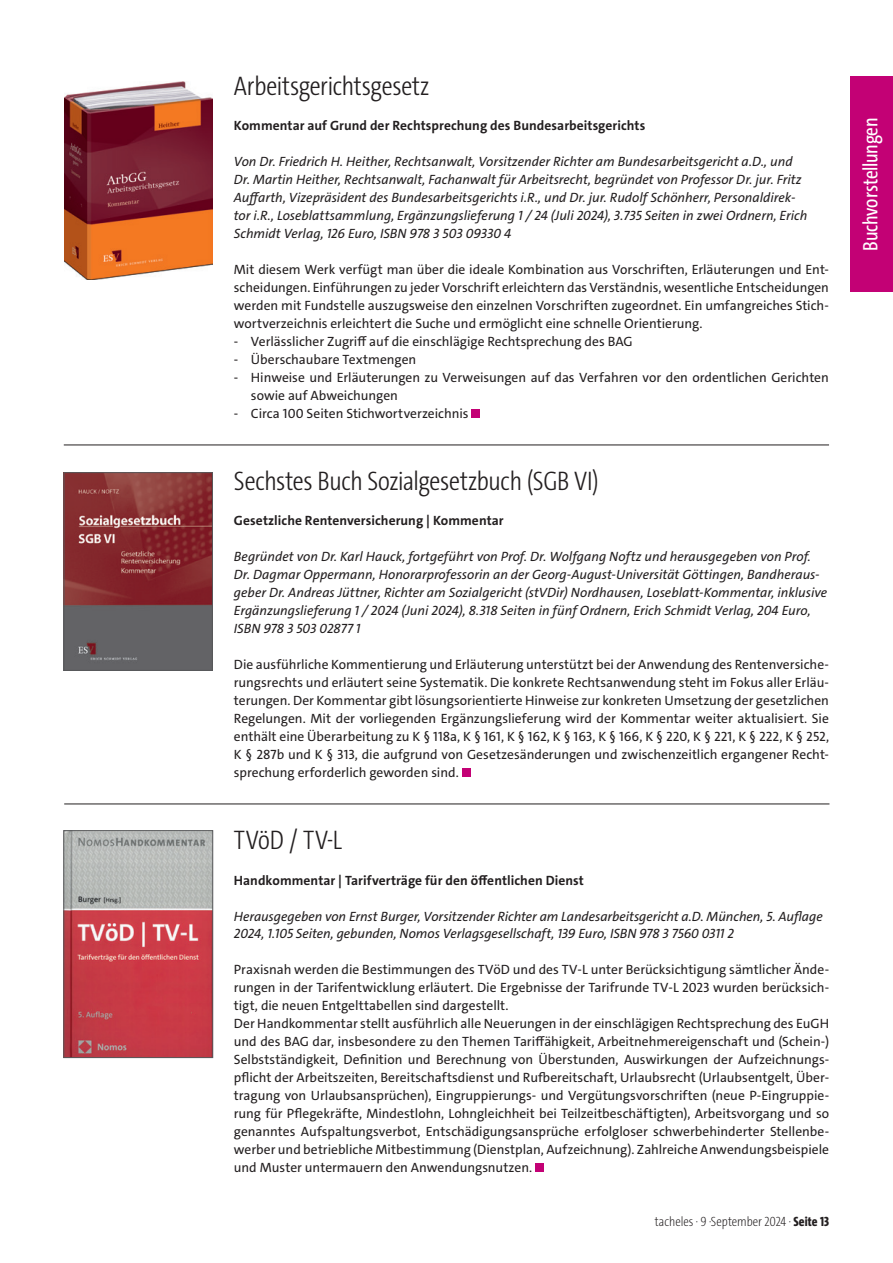
<style>
.page{position:relative;width:893px;height:1263px;background:#fff}
.page>*{position:absolute;margin:0;border:0;box-sizing:border-box;transform-origin:0 0}
._02_Dachzeile_16pt{font:300 27px "The Sans Cd LF3";letter-spacing:-.01em;color:#231f20}
._05_Fliesstext{font:21px "The Sans Cd LF5 Plain";letter-spacing:-.01em;color:#fff}
._05_Fliesstext-2{font:13.5px/18px "The Sans C4 s";color:#231f20;text-align:justify}
._05_Fliesstext-3{font:italic 13.5px/18px "The Sans C4 s";color:#231f20}
._05b_Fliesstext_Einzug_Block{font:13.5px/18px "The Sans C4 s";letter-spacing:-.005em;color:#231f20}
._04_Einleitung{font:700 13.5px "The Sans C4 s";letter-spacing:.005em;color:#231f20}
.t1{font:200 13.5px "The Sans Cd LF2";color:#231f20}
.s1{font-family:"The Sans Cd LF8";font-weight:800}
</style>
<div class="page">
<div style="left:850px;top:77px;width:43px;height:215px;background:#c30175"></div>
<hr style="left:64px;top:803px;width:765px;height:1px;background:#231f20">
<div style="left:535px;top:1163px;width:9px;height:9px;background:#c30175"></div>
<div style="left:471px;top:409px;width:9px;height:9px;background:#c30175"></div>
<hr style="left:64px;top:445px;width:765px;height:1px;background:#231f20">
<div style="left:462px;top:768px;width:8px;height:9px;background:#c30175"></div>
<img style="left:64px;top:82px;width:149px;height:198px">
<img style="left:66px;top:832px;width:145px;height:224px">
<div style="left:64px;top:830px;width:149px;height:228px;border:1px solid #57585a"></div>
<img style="left:66px;top:474px;width:145px;height:194px">
<div style="left:64px;top:472px;width:149px;height:198px;border:1px solid #57585a"></div>
<p class="_02_Dachzeile_16pt" style="left:234px;top:68px;width:197px">Arbeitsgerichtsgesetz</p>
<p class="_04_Einleitung" style="left:234px;top:117px;width:413px">Kommentar auf Grund der Rechtsprechung des Bundesarbeitsgerichts</p>
<p class="_05_Fliesstext-3" style="left:234px;top:153px;width:569px">Von Dr. Friedrich H. Heither, Rechtsanwalt, Vorsitzender Richter am Bundesarbeitsgericht a.D., und<br>Dr. Martin Heither, Rechtsanwalt, Fachanwalt für Arbeitsrecht, begründet von Professor Dr. jur. Fritz</p>
<p class="_05_Fliesstext-3" style="left:234px;top:189px;width:575px">Auffarth, Vizepräsident des Bundesarbeitsgerichts i.R., und Dr. jur. Rudolf Schönherr, Personaldirek&shy;tor i.R., Loseblattsammlung, Ergänzungslieferung 1 / 24 (Juli 2024), 3.735 Seiten in zwei Ordnern, Erich<br>Schmidt Verlag, 126 Euro, ISBN 978 3 503 09330 4</p>
<p class="_05_Fliesstext-2" style="left:234px;top:261px;width:597px">Mit diesem Werk verfügt man über die ideale Kombination aus Vorschriften, Erläuterungen und Ent&shy;scheidungen. Einführungen zu jeder Vorschrift erleichtern das Verständnis, wesentliche Entscheidungen werden mit Fundstelle auszugsweise den einzelnen Vorschriften zugeordnet. Ein umfangreiches Stich&shy;wortverzeichnis erleichtert die Suche und ermöglicht eine schnelle Orientierung.</p>
<p class="_05b_Fliesstext_Einzug_Block" style="left:234px;top:332px;width:400px">- Verlässlicher Zugriff auf die einschlägige Rechtsprechung des BAG</p>
<p class="_05b_Fliesstext_Einzug_Block" style="left:234px;top:350px;width:184px">- Überschaubare Textmengen</p>
<p class="_05b_Fliesstext_Einzug_Block" style="left:251px;top:368px;width:579px;text-indent:-17px">- Hinweise und Erläuterungen zu Verweisungen auf das Verfahren vor den ordentlichen Gerichten sowie auf Abweichungen</p>
<p class="_05b_Fliesstext_Einzug_Block" style="left:234px;top:404px;width:236px">- Circa 100 Seiten Stichwortverzeichnis</p>
<p class="_02_Dachzeile_16pt" style="left:234px;top:463px;width:366px">Sechstes Buch Sozialgesetzbuch (SGB VI)</p>
<p class="_04_Einleitung" style="left:234px;top:512px;width:271px">Gesetzliche Rentenversicherung | Kommentar</p>
<p class="_05_Fliesstext-3" style="left:234px;top:548px;width:595px">Begründet von Dr. Karl Hauck, fortgeführt von Prof. Dr. Wolfgang Noftz und herausgegeben von Prof.<br>Dr. Dagmar Oppermann, Honorarprofessorin an der Georg-August-Universität Göttingen, Bandheraus&shy;geber Dr. Andreas Jüttner, Richter am Sozialgericht (stVDir) Nordhausen, Loseblatt-Kommentar, inklusive Ergänzungslieferung 1 / 2024 (Juni 2024), 8.318 Seiten in fünf Ordnern, Erich Schmidt Verlag, 204 Euro, ISBN 978 3 503 02877 1</p>
<p class="_05_Fliesstext-2" style="left:234px;top:656px;width:597px">Die ausführliche Kommentierung und Erläuterung unterstützt bei der Anwendung des Rentenversiche&shy;rungsrechts und erläutert seine Systematik. Die konkrete Rechtsanwendung steht im Fokus aller Erläu&shy;terungen. Der Kommentar gibt lösungsorientierte Hinweise zur konkreten Umsetzung der gesetzlichen Regelungen. Mit der vorliegenden Ergänzungslieferung wird der Kommentar weiter aktualisiert. Sie enthält eine Überarbeitung zu K § 118a, K § 161, K § 162, K § 163, K § 166, K § 220, K § 221, K § 222, K § 252, K § 287b und K § 313, die aufgrund von Gesetzesänderungen und zwischenzeitlich ergangener Recht&shy;sprechung erforderlich geworden sind.</p>
<p class="_02_Dachzeile_16pt" style="left:234px;top:822px;width:110px">TVöD / TV-L</p>
<p class="_04_Einleitung" style="left:234px;top:871px;width:352px">Handkommentar | Tarifverträge für den öffentlichen Dienst</p>
<p class="_05_Fliesstext-3" style="left:234px;top:907px;width:590px">Herausgegeben von Ernst Burger, Vorsitzender Richter am Landesarbeitsgericht a.D. München, 5. Auflage<br>2024, 1.105 Seiten, gebunden, Nomos Verlagsgesellschaft, 139 Euro, ISBN 978 3 7560 0311 2</p>
<p class="_05_Fliesstext-2" style="left:234px;top:961px;width:597px">Praxisnah werden die Bestimmungen des TVöD und des TV-L unter Berücksichtigung sämtlicher Ände&shy;rungen in der Tarifentwicklung erläutert. Die Ergebnisse der Tarifrunde TV-L 2023 wurden berücksich&shy;tigt, die neuen Entgelttabellen sind dargestellt.</p>
<p class="_05_Fliesstext-2" style="left:234px;top:1015px;width:597px">Der Handkommentar stellt ausführlich alle Neuerungen in der einschlägigen Rechtsprechung des EuGH und des BAG dar, insbesondere zu den Themen Tariffähigkeit, Arbeitnehmereigenschaft und (Schein-)<br>Selbstständigkeit, Definition und Berechnung von Überstunden, Auswirkungen der Aufzeichnungs&shy;pflicht der Arbeitszeiten, Bereitschaftsdienst und Rufbereitschaft, Urlaubsrecht (Urlaubsentgelt, Über&shy;tragung von Urlaubsansprüchen), Eingruppierungs- und Vergütungsvorschriften (neue P-Eingruppie&shy;rung für Pflegekräfte, Mindestlohn, Lohngleichheit bei Teilzeitbeschäftigten), Arbeitsvorgang und so genanntes Aufspaltungsverbot, Entschädigungsansprüche erfolgloser schwerbehinderter Stellenbe&shy;werber und betriebliche Mitbestimmung (Dienstplan, Aufzeichnung). Zahlreiche Anwendungsbeispiele und Muster untermauern den Anwendungsnutzen.</p>
<p class="t1" style="left:655px;top:1212px;width:176px">tacheles · 9 ·September 2024 · <span class="s1">Seite 13</span></p>
<p class="_05_Fliesstext" style="left:857px;top:251px;width:135px;rotate:-90deg">Buchvorstellungen</p>
</div>
